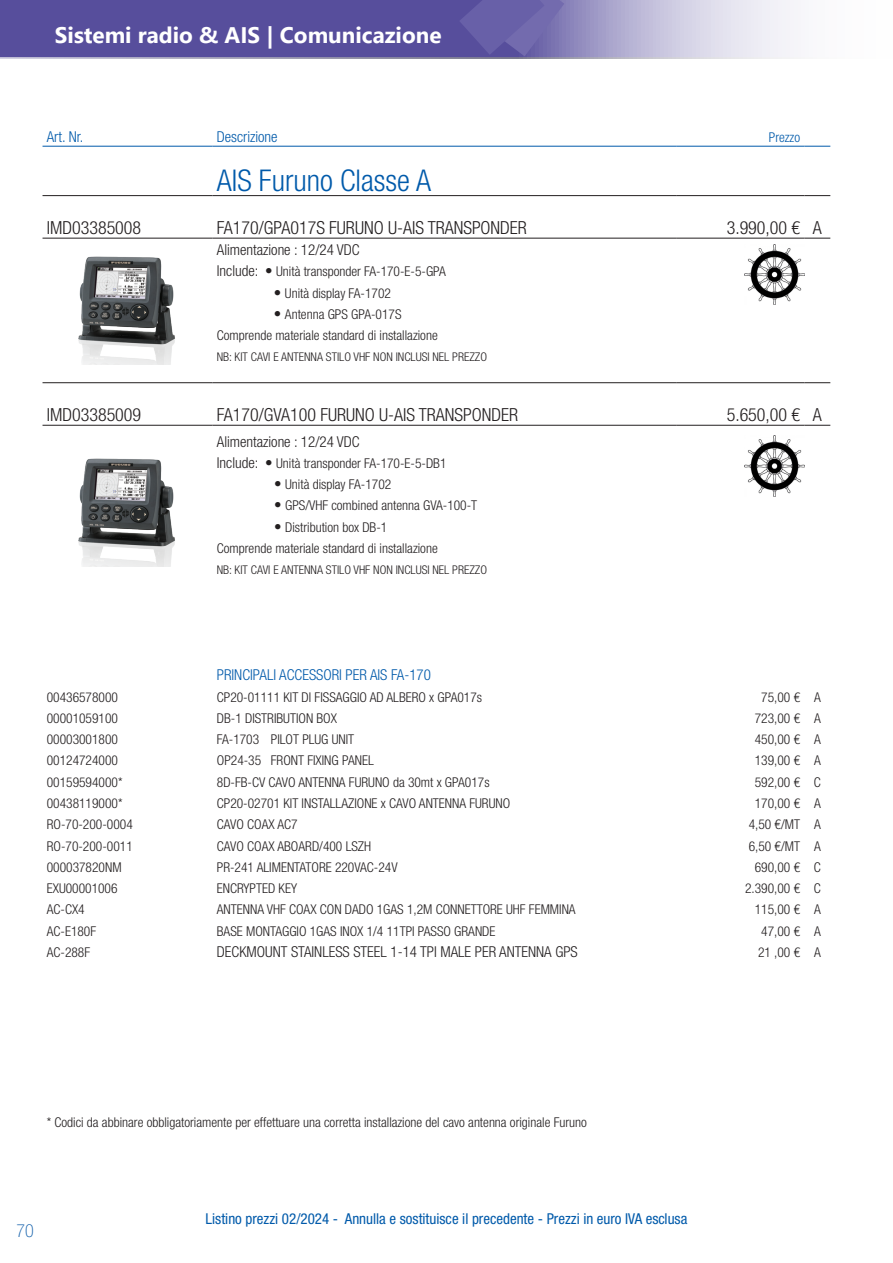
<style>
.page{position:relative;width:893px;height:1263px;background:#fff}
.page>*{position:absolute;margin:0;border:0;box-sizing:border-box;transform-origin:0 0}
.Headline{font:300 condensed 30px "Helvetica Neue LT Std";color:#015aaa}
.t1{font:700 22.5px "Segoe UI";color:#fff}
.Copytext{font:300 condensed 18px "Helvetica Neue LT Std";color:#231f20}
.Preis_exkl{font:300 condensed 18px "Helvetica Neue LT Std";color:#231f20}
.t2{font:100 condensed 18px "Helvetica Neue LT Std";color:#0a5aa8}
.Copytext-2{font:300 condensed 15px "Helvetica Neue LT Std";color:#231f20}
.t3{font:condensed 15px "Helvetica Neue LT Std";color:#015aaa}
.Copytext-3{font:300 condensed 15px "Helvetica Neue LT Std";color:#015aaa}
.Kopfzeile{font:300 condensed 15px "Helvetica Neue LT Std";color:#015aaa}
.Copytext-4{font:300 condensed 13.5px "Helvetica Neue LT Std";color:#231f20}
.Preis_exkl-2{font:300 condensed 13.5px "Helvetica Neue LT Std";color:#231f20}
.Kopfzeile-2{font:300 condensed 13.5px "Helvetica Neue LT Std";color:#015aaa}
.Copytext-5{font:300 condensed 12px "Helvetica Neue LT Std";color:#231f20}
.s1{font-size:15px}
</style>
<div class="page">
<svg style="left:0;top:0;width:794px;height:59px;background:#7f78b3"></svg>
<svg style="left:459px;top:0;width:105px;height:56px;background:#6961a8"></svg>
<hr style="left:43px;top:238px;width:170px;height:1px;background:#231f20">
<hr style="left:213px;top:238px;width:464px;height:1px;background:#231f20">
<hr style="left:677px;top:238px;width:127px;height:1px;background:#231f20">
<svg style="left:804px;top:238px;width:26px;height:1px"></svg>
<hr style="left:43px;top:382px;width:170px;height:1px;background:#231f20">
<hr style="left:213px;top:382px;width:464px;height:1px;background:#231f20">
<hr style="left:677px;top:382px;width:127px;height:1px;background:#231f20">
<svg style="left:804px;top:382px;width:26px;height:1px"></svg>
<hr style="left:43px;top:425px;width:170px;height:1px;background:#231f20">
<hr style="left:213px;top:425px;width:464px;height:1px;background:#231f20">
<hr style="left:677px;top:425px;width:127px;height:1px;background:#231f20">
<svg style="left:804px;top:425px;width:26px;height:1px"></svg>
<hr style="left:43px;top:195px;width:170px;height:1px;background:#231f20">
<hr style="left:213px;top:195px;width:464px;height:1px;background:#231f20">
<hr style="left:677px;top:195px;width:127px;height:1px;background:#231f20">
<svg style="left:804px;top:195px;width:26px;height:1px"></svg>
<hr style="left:43px;top:146px;width:170px;height:1px;background:#015aaa">
<hr style="left:213px;top:146px;width:464px;height:1px;background:#015aaa">
<hr style="left:677px;top:146px;width:127px;height:1px;background:#015aaa">
<svg style="left:804px;top:146px;width:26px;height:1px"></svg>
<img style="left:78px;top:256px;width:97px;height:109px">
<img style="left:78px;top:458px;width:97px;height:109px">
<img style="left:744px;top:244px;width:60px;height:61px">
<img style="left:744px;top:436px;width:60px;height:60px">
<h2 class="t1" style="left:55px;top:13px;width:388px">Sistemi radio &amp; AIS | Comunicazione</h2>
<p class="Kopfzeile" style="left:47px;top:128px;width:38px">Art. Nr.</p>
<p class="Kopfzeile" style="left:217px;top:128px;width:62px">Descrizione</p>
<p class="Kopfzeile-2" style="left:769px;top:129px;width:33px">Prezzo</p>
<p class="Headline" style="left:217px;top:164px;width:216px">AIS Furuno Classe A</p>
<p class="Copytext" style="left:47px;top:217px;width:96px">IMD03385008</p>
<p class="Copytext" style="left:217px;top:217px;width:312px">FA170/GPA017S FURUNO U-AIS TRANSPONDER</p>
<p class="Preis_exkl" style="left:727px;top:217px;width:75px">3.990,00 €</p>
<p class="Preis_exkl" style="left:813px;top:217px;width:10px">A</p>
<p class="Copytext-2" style="left:217px;top:241px;width:144px">Alimentazione : 12/24 VDC</p>
<p class="Copytext-4" style="left:217px;top:264px;width:231px"><span class="s1">Include: •</span> Unità transponder FA-170-E-5-GPA</p>
<p class="Copytext-4" style="left:274px;top:285px;width:119px"><span class="s1">•</span> Unità display FA-1702</p>
<p class="Copytext-4" style="left:274px;top:306px;width:129px"><span class="s1">•</span> Antenna GPS GPA-017S</p>
<p class="Copytext-4" style="left:217px;top:328px;width:222px">Comprende materiale standard di installazione</p>
<p class="Copytext-5" style="left:217px;top:350px;width:272px">NB: KIT CAVI E ANTENNA STILO VHF NON INCLUSI NEL PREZZO</p>
<p class="Copytext" style="left:47px;top:404px;width:96px">IMD03385009</p>
<p class="Copytext" style="left:217px;top:404px;width:303px">FA170/GVA100 FURUNO U-AIS TRANSPONDER</p>
<p class="Preis_exkl" style="left:727px;top:404px;width:75px">5.650,00 €</p>
<p class="Preis_exkl" style="left:813px;top:404px;width:10px">A</p>
<p class="Copytext-2" style="left:217px;top:433px;width:144px">Alimentazione : 12/24 VDC</p>
<p class="Copytext-4" style="left:217px;top:455px;width:231px"><span class="s1">Include: •</span> Unità transponder FA-170-E-5-DB1</p>
<p class="Copytext-4" style="left:274px;top:476px;width:119px"><span class="s1">•</span> Unità display FA-1702</p>
<p class="Copytext-4" style="left:274px;top:498px;width:205px"><span class="s1">•</span> GPS/VHF combined antenna GVA-100-T</p>
<p class="Copytext-4" style="left:274px;top:519px;width:115px"><span class="s1">•</span> Distribution box DB-1</p>
<p class="Copytext-4" style="left:217px;top:540px;width:222px">Comprende materiale standard di installazione</p>
<p class="Copytext-5" style="left:217px;top:563px;width:272px">NB: KIT CAVI E ANTENNA STILO VHF NON INCLUSI NEL PREZZO</p>
<p class="Copytext-3" style="left:217px;top:666px;width:216px">PRINCIPALI ACCESSORI PER AIS FA-170</p>
<p class="Copytext-4" style="left:47px;top:689px;width:73px">00436578000</p>
<p class="Copytext-4" style="left:217px;top:689px;width:267px">CP20-01111 KIT DI FISSAGGIO AD ALBERO x GPA017s</p>
<p class="Preis_exkl-2" style="left:761px;top:689px;width:40px">75,00 €</p>
<p class="Preis_exkl-2" style="left:814px;top:689px;width:8px">A</p>
<p class="Copytext-4" style="left:47px;top:710px;width:73px">00001059100</p>
<p class="Copytext-4" style="left:217px;top:710px;width:122px">DB-1 DISTRIBUTION BOX</p>
<p class="Preis_exkl-2" style="left:755px;top:710px;width:47px">723,00 €</p>
<p class="Preis_exkl-2" style="left:814px;top:710px;width:8px">A</p>
<p class="Copytext-4" style="left:47px;top:732px;width:73px">00003001800</p>
<p class="Copytext-4" style="left:217px;top:732px;width:139px">FA-1703 PILOT PLUG UNIT</p>
<p class="Preis_exkl-2" style="left:755px;top:732px;width:47px">450,00 €</p>
<p class="Preis_exkl-2" style="left:814px;top:732px;width:8px">A</p>
<p class="Copytext-4" style="left:47px;top:753px;width:73px">00124724000</p>
<p class="Copytext-4" style="left:217px;top:753px;width:158px">OP24-35 FRONT FIXING PANEL</p>
<p class="Preis_exkl-2" style="left:755px;top:753px;width:47px">139,00 €</p>
<p class="Preis_exkl-2" style="left:814px;top:753px;width:8px">A</p>
<p class="Copytext-4" style="left:47px;top:774px;width:77px">00159594000*</p>
<p class="Copytext-4" style="left:217px;top:774px;width:274px">8D-FB-CV CAVO ANTENNA FURUNO da 30mt x GPA017s</p>
<p class="Preis_exkl-2" style="left:755px;top:774px;width:47px">592,00 €</p>
<p class="Preis_exkl-2" style="left:814px;top:774px;width:9px">C</p>
<p class="Copytext-4" style="left:47px;top:795px;width:77px">00438119000*</p>
<p class="Copytext-4" style="left:217px;top:795px;width:295px">CP20-02701 KIT INSTALLAZIONE x CAVO ANTENNA FURUNO</p>
<p class="Preis_exkl-2" style="left:755px;top:795px;width:47px">170,00 €</p>
<p class="Preis_exkl-2" style="left:814px;top:795px;width:8px">A</p>
<p class="Copytext-4" style="left:47px;top:817px;width:88px">RO-70-200-0004</p>
<p class="Copytext-4" style="left:217px;top:817px;width:82px">CAVO COAX AC7</p>
<p class="Preis_exkl-2" style="left:749px;top:817px;width:53px">4,50 €/MT</p>
<p class="Preis_exkl-2" style="left:814px;top:817px;width:8px">A</p>
<p class="Copytext-4" style="left:47px;top:838px;width:88px">RO-70-200-0011</p>
<p class="Copytext-4" style="left:217px;top:838px;width:156px">CAVO COAX ABOARD/400 LSZH</p>
<p class="Preis_exkl-2" style="left:749px;top:838px;width:53px">6,50 €/MT</p>
<p class="Preis_exkl-2" style="left:814px;top:838px;width:8px">A</p>
<p class="Copytext-4" style="left:47px;top:859px;width:76px">000037820NM</p>
<p class="Copytext-4" style="left:217px;top:859px;width:182px">PR-241 ALIMENTATORE 220VAC-24V</p>
<p class="Preis_exkl-2" style="left:755px;top:859px;width:47px">690,00 €</p>
<p class="Preis_exkl-2" style="left:814px;top:859px;width:9px">C</p>
<p class="Copytext-4" style="left:47px;top:880px;width:72px">EXU00001006</p>
<p class="Copytext-4" style="left:217px;top:880px;width:82px">ENCRYPTED KEY</p>
<p class="Preis_exkl-2" style="left:745px;top:880px;width:57px">2.390,00 €</p>
<p class="Preis_exkl-2" style="left:814px;top:880px;width:9px">C</p>
<p class="Copytext-4" style="left:47px;top:902px;width:39px">AC-CX4</p>
<p class="Copytext-4" style="left:217px;top:902px;width:360px">ANTENNA VHF COAX CON DADO 1GAS 1,2M CONNETTORE UHF FEMMINA</p>
<p class="Preis_exkl-2" style="left:755px;top:902px;width:47px">115,00 €</p>
<p class="Preis_exkl-2" style="left:814px;top:902px;width:8px">A</p>
<p class="Copytext-4" style="left:47px;top:923px;width:51px">AC-E180F</p>
<p class="Copytext-4" style="left:217px;top:923px;width:280px">BASE MONTAGGIO 1GAS INOX 1/4 11TPI PASSO GRANDE</p>
<p class="Preis_exkl-2" style="left:761px;top:923px;width:40px">47,00 €</p>
<p class="Preis_exkl-2" style="left:814px;top:923px;width:8px">A</p>
<p class="Copytext-4" style="left:47px;top:944px;width:45px">AC-288F</p>
<p class="Copytext-2" style="left:217px;top:943px;width:362px">DECKMOUNT STAINLESS STEEL 1-14 TPI MALE PER ANTENNA GPS</p>
<p class="Preis_exkl-2" style="left:758px;top:944px;width:44px">21 ,00 €</p>
<p class="Preis_exkl-2" style="left:814px;top:944px;width:8px">A</p>
<p class="Copytext-4" style="left:47px;top:1114px;width:542px">* Codici da abbinare obbligatoriamente per effettuare una corretta installazione del cavo antenna originale Furuno</p>
<h3 class="t2" style="left:17px;top:1220px;width:19px">70</h3>
<p class="t3" style="left:206px;top:1210px;width:483px">Listino prezzi 02/2024 - Annulla e sostituisce il precedente - Prezzi in euro IVA esclusa</p>
</div>
